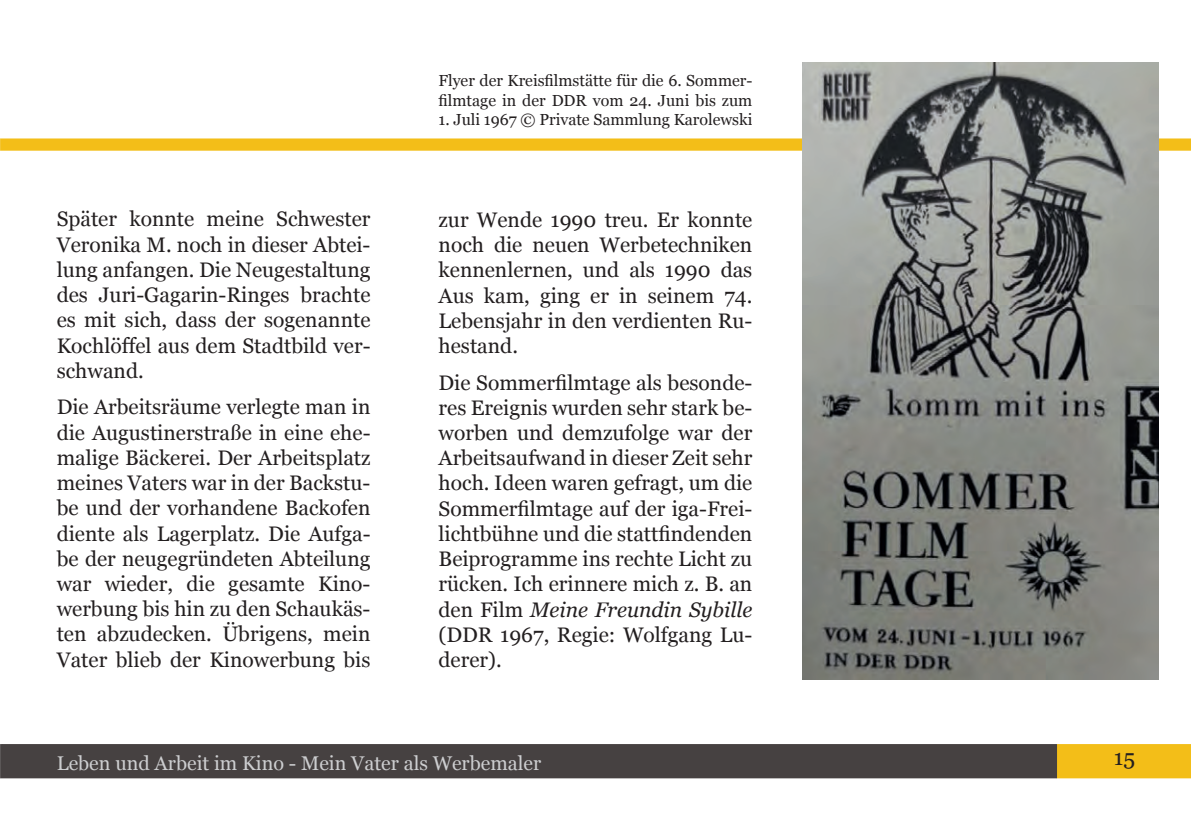
<style>
.page{position:relative;width:1191px;height:840px;background:#fff}
.page>*{position:absolute;margin:0;border:0;box-sizing:border-box;transform-origin:0 0}
.t1{font:22.2px "Georgia";color:#231f20}
.t2{font:21px/25.2px "Georgia";color:#231f20;text-align:justify}
.t3{font:19.8px "Georgia";color:#cdced0}
.t4{font:16px/19.2px "Georgia";color:#231f20}
.s1{font-style:italic}
</style>
<div class="page">
<svg style="left:0;top:138px;width:1191px;height:13px"></svg>
<div style="left:1057px;top:744px;width:134px;height:33px;background:#f3be18"></div>
<svg style="left:0;top:744px;width:1px;height:33px"></svg>
<div style="left:1px;top:743px;width:1056px;height:34px;background:#464141;border:1px solid #464141"></div>
<img style="left:802px;top:62px;width:356px;height:617px">
<p class="t2" style="left:57px;top:206px;width:315px">Später konnte meine Schwester Veronika M. noch in dieser Abtei&shy;lung anfangen. Die Neugestaltung des Juri-Gagarin-Ringes brachte es mit sich, dass der sogenannte Kochlöffel aus dem Stadtbild ver&shy;schwand.</p>
<p class="t2" style="left:57px;top:393px;width:315px">Die Arbeitsräume verlegte man in die Augustinerstraße in eine ehe&shy;malige Bäckerei. Der Arbeitsplatz meines Vaters war in der Backstu&shy;be und der vorhandene Backofen diente als Lagerplatz. Die Aufga&shy;be der neugegründeten Abteilung war wieder, die gesamte Kino&shy;werbung bis hin zu den Schaukäs&shy;ten abzudecken. Übrigens, mein Vater blieb der Kinowerbung bis</p>
<p class="t4" style="left:438px;top:71px;width:315px">Flyer der Kreisfilmstätte für die 6. Sommer&shy;filmtage in der DDR vom 24. Juni bis zum</p>
<p class="t4" style="left:438px;top:109px;width:315px">1. Juli 1967 © Private Sammlung Karolewski</p>
<p class="t2" style="left:438px;top:206px;width:315px">zur Wende 1990 treu. Er konnte noch die neuen Werbetechniken kennenlernen, und als 1990 das Aus kam, ging er in seinem 74.<br>Lebensjahr in den verdienten Ru&shy;hestand.</p>
<p class="t2" style="left:438px;top:368px;width:315px">Die Sommerfilmtage als besonde&shy;res Ereignis wurden sehr stark be&shy;worben und demzufolge war der Arbeitsaufwand in dieser Zeit sehr hoch. Ideen waren gefragt, um die Sommerfilmtage auf der iga-Frei&shy;lichtbühne und die stattfindenden Beiprogramme ins rechte Licht zu rücken. Ich erinnere mich z. B. an den Film <span class="s1">Meine Freundin Sybille </span>(DDR 1967, Regie: Wolfgang Lu&shy;derer).</p>
<p class="t3" style="left:57px;top:748px;width:486px">Leben und Arbeit im Kino - Mein Vater als Werbemaler</p>
<p class="t1" style="left:1113px;top:740px;width:23px">15</p>
</div>
